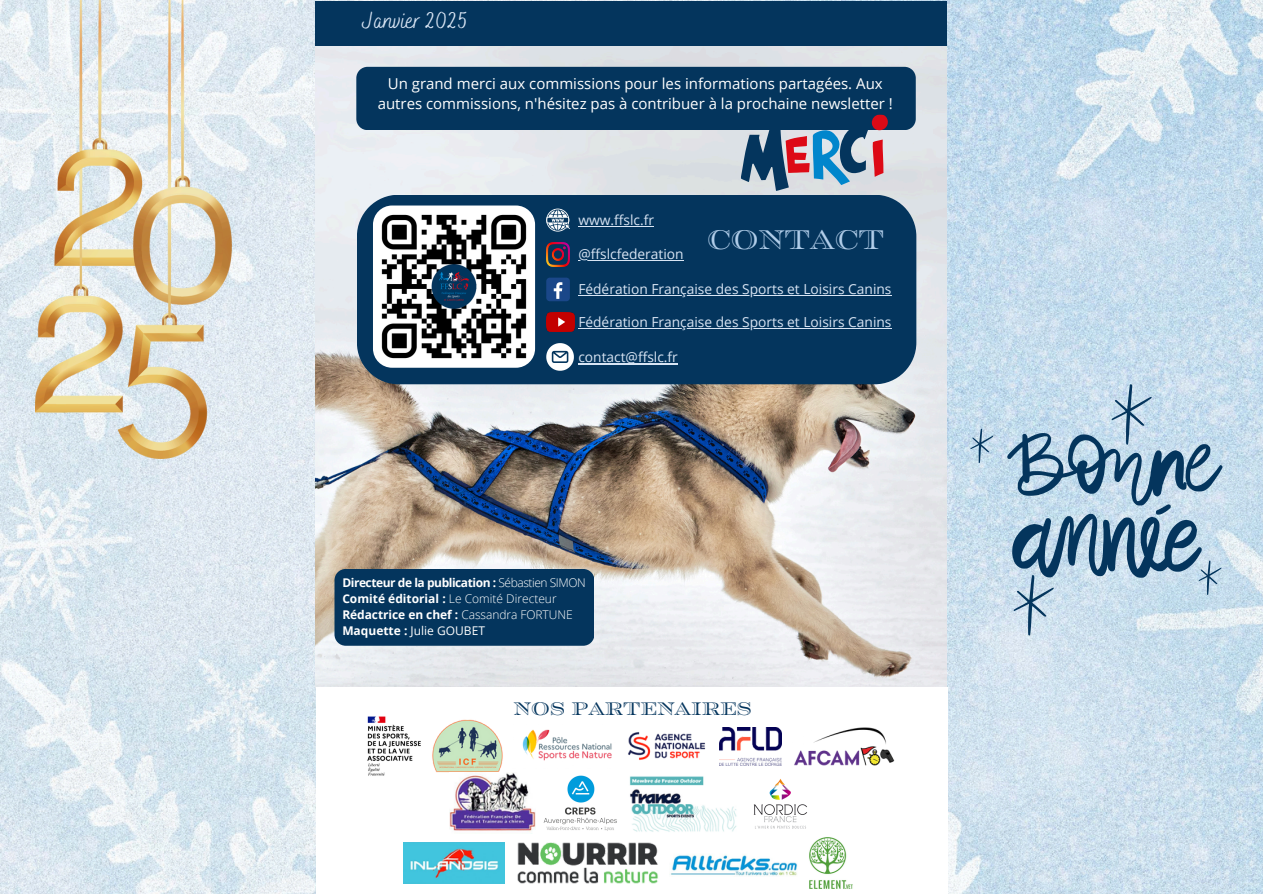
<style>
.page{position:relative;width:1263px;height:894px;background:#fff}
.page>*{position:absolute;margin:0;border:0;box-sizing:border-box;transform-origin:0 0}
.t1{font:27px "Rosella Engraved";color:#b1cde9}
.t2{font:23.4px "Bakerie Smooth";color:#d9e5f4}
.t3{font:18.15px "Rosella Engraved";color:#04355d}
.t4{font:15px/20.2px "Open Sans";color:#fff;text-align:center}
.t5{font:13.8px "Open Sans";color:#d9e5f4}
.t6{font:700 12px "Open Sans";letter-spacing:-.035em;color:#fff}
.t7{font:300 12px "Open Sans";color:#fff}
.t8{font:700 12px "Open Sans";letter-spacing:-.005em;color:#fff}
.t9{font:12px "Open Sans";color:#fff}
.s1{font-weight:300}
.s2{font-weight:700}
</style>
<div class="page">
<img style="left:0;top:0;width:1263px;height:893px">
<img style="left:316px;top:46px;width:631px;height:641px">
<div style="left:316px;top:687px;width:631px;height:206px;background:#fff"></div>
<img style="left:719px;top:727px;width:62px;height:37px">
<img style="left:628px;top:732px;width:78px;height:28px">
<img style="left:794px;top:727px;width:101px;height:37px">
<img style="left:367px;top:716px;width:136px;height:60px">
<img style="left:522px;top:729px;width:90px;height:32px">
<div style="left:357px;top:195px;width:559px;height:189px;background:#04355d"></div>
<img style="left:373px;top:205px;width:162px;height:162px;border-radius:19px">
<img style="left:546px;top:243px;width:24px;height:23px">
<hr style="left:578px;top:260px;width:106px;height:1px;background:#d9e5f4">
<svg style="left:546px;top:208px;width:24px;height:23px"></svg>
<hr style="left:578px;top:225px;width:76px;height:1px;background:#d9e5f4">
<div style="left:546px;top:277px;width:24px;height:24px;background:#1a4789;border-radius:4px"></div>
<svg style="left:554px;top:282px;width:8px;height:17px"></svg>
<hr style="left:578px;top:295px;width:313px;height:1px;background:#d9e5f4">
<img style="left:546px;top:312px;width:28px;height:19px">
<hr style="left:578px;top:328px;width:313px;height:1px;background:#d9e5f4">
<svg style="left:546px;top:343px;width:28px;height:27px"></svg>
<hr style="left:578px;top:363px;width:100px;height:1px;background:#d9e5f4">
<svg style="left:356px;top:67px;width:560px;height:124px;background:#67819a"></svg>
<div style="left:334px;top:568px;width:260px;height:77px;background:#04355d;border-radius:11px"></div>
<div style="left:316px;top:1px;width:631px;height:45px;background:#04355d"></div>
<img style="left:450px;top:772px;width:85px;height:60px">
<img style="left:629px;top:776px;width:108px;height:56px">
<img style="left:543px;top:775px;width:74px;height:56px">
<img style="left:753px;top:779px;width:54px;height:50px">
<img style="left:404px;top:842px;width:101px;height:40px">
<img style="left:809px;top:837px;width:44px;height:52px">
<img style="left:670px;top:855px;width:128px;height:20px">
<img style="left:517px;top:842px;width:141px;height:40px">
<svg style="left:970px;top:384px;width:252px;height:251px;background:#a7c1d4"></svg>
<img style="left:35px;top:0;width:196px;height:458px">
<h4 class="t2" style="left:362px;top:7px;width:107px">Janvier 2025</h4>
<p class="t4" style="left:378px;top:73px;width:516px">Un grand merci aux commissions pour les informations partagées. Aux autres commissions, n'hésitez pas à contribuer à la prochaine newsletter !</p>
<p class="t5" style="left:578px;top:210px;width:77px">www.ffslc.fr</p>
<h2 class="t5" style="left:578px;top:244px;width:107px">@ffslcfederation</h2>
<p class="t1" style="left:707px;top:216px;width:179px">CONTACT</p>
<p class="t5" style="left:578px;top:279px;width:315px">Fédération Française des Sports et Loisirs Canins</p>
<h4 class="t5" style="left:578px;top:312px;width:315px">Fédération Française des Sports et Loisirs Canins</h4>
<p class="t5" style="left:578px;top:347px;width:101px">contact@ffslc.fr</p>
<p class="t6" style="left:342px;top:574px;width:245px">Directeur de la publication : <span class="s1">Sébastien SIMON</span></p>
<h4 class="t7" style="left:342px;top:590px;width:216px"><span class="s2">Comité éditorial :</span> Le Comité Directeur</h4>
<h4 class="t8" style="left:342px;top:606px;width:232px">Rédactrice en chef : <span class="s1">Cassandra FORTUNE</span></h4>
<h1 class="t9" style="left:342px;top:622px;width:144px"><span class="s2">Maquette :</span> Julie GOUBET</h1>
<p class="t3" style="left:514px;top:692px;width:240px">NOS PARTENAIRES</p>
</div>
